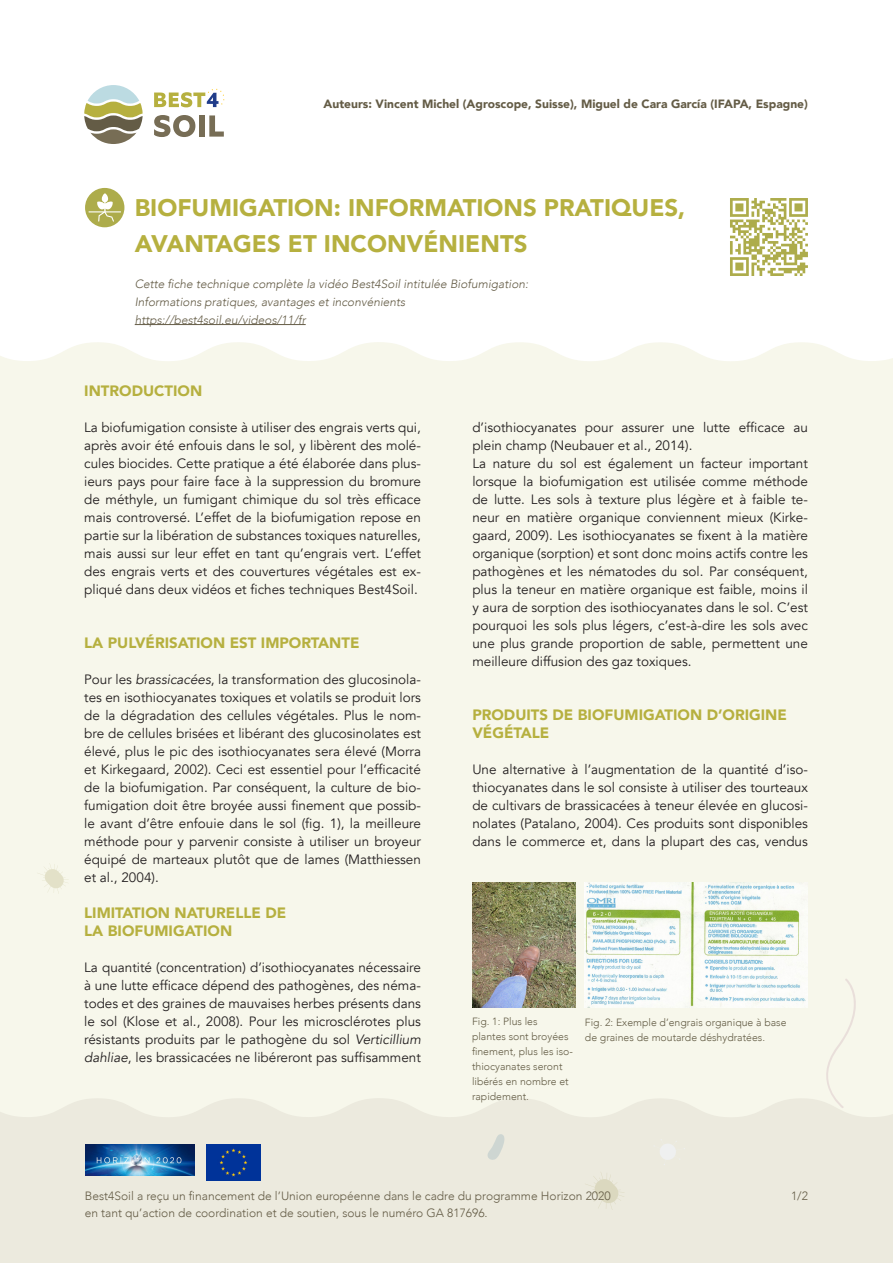
<style>
.page{position:relative;width:893px;height:1263px;background:#fff}
.page>*{position:absolute;margin:0;border:0;box-sizing:border-box;transform-origin:0 0}
.t1{font:900 24px "Avenir";color:#b6b03f}
.t2{font:900 15px/18px "Avenir";color:#b6b03f}
.t3{font:13.5px/18px "Avenir";color:#231f20;text-align:justify}
.t4{font:italic 300 12px "Avenir";color:#645c46}
.t5{font:300 12px "Avenir";color:#645c46}
.t6{font:900 12px "Avenir";color:#645c46}
.t7{font:300 10.5px/15px "Avenir";color:#635c45}
.s1{font-style:italic}
</style>
<div class="page">
<div style="left:0;top:342px;width:893px;height:756px;background:#f7f7eb"></div>
<div style="left:0;top:1098px;width:893px;height:165px;background:#eceade"></div>
<svg style="left:585px;top:1172px;width:40px;height:38px;background:#e6e4d4"></svg>
<div style="left:810px;top:978px;width:54px;height:130px;background:#f7f7eb"></div>
<svg style="left:653px;top:1139px;width:32px;height:26px"></svg>
<svg style="left:487px;top:1134px;width:19px;height:27px"></svg>
<svg style="left:37px;top:863px;width:32px;height:31px"></svg>
<img style="left:85px;top:1144px;width:109px;height:31px">
<img style="left:207px;top:1144px;width:53px;height:36px">
<img style="left:472px;top:882px;width:103px;height:125px">
<img style="left:585px;top:882px;width:222px;height:125px">
<svg style="left:84px;top:85px;width:59px;height:59px"></svg>
<svg style="left:154px;top:115px;width:41px;height:22px"></svg>
<div style="left:199px;top:115px;width:6px;height:22px;background:#776d55"></div>
<svg style="left:209px;top:115px;width:15px;height:22px"></svg>
<svg style="left:154px;top:89px;width:70px;height:18px"></svg>
<hr style="left:135px;top:324px;width:171px;height:1px;background:#645c46">
<div style="left:85px;top:188px;width:39px;height:39px;background:#adac4b;border-radius:50%"></div>
<svg style="left:88px;top:193px;width:33px;height:29px"></svg>
<svg style="left:730px;top:198px;width:78px;height:78px"></svg>
<p class="t6" style="left:324px;top:93px;width:486px">Auteurs: Vincent Michel (Agroscope, Suisse), Miguel de Cara García (IFAPA, Espagne)</p>
<p class="t1" style="left:135px;top:187px;width:552px">BIOFUMIGATION: INFORMATIONS PRATIQUES,</p>
<p class="t1" style="left:135px;top:223px;width:394px">AVANTAGES ET INCONVÉNIENTS</p>
<p class="t4" style="left:135px;top:276px;width:395px">Cette fiche technique complète la vidéo Best4Soil intitulée Biofumigation:</p>
<p class="t4" style="left:135px;top:294px;width:272px">Informations pratiques, avantages et inconvénients</p>
<p class="t4" style="left:135px;top:312px;width:172px">https://best4soil.eu/videos/11/fr</p>
<p class="t2" style="left:84px;top:382px;width:120px">INTRODUCTION</p>
<p class="t3" style="left:84px;top:419px;width:338px">La biofumigation consiste à utiliser des engrais verts qui, après avoir été enfouis dans le sol, y libèrent des molé&shy;cules biocides. Cette pratique a été élaborée dans plus&shy;ieurs pays pour faire face à la suppression du bromure de méthyle, un fumigant chimique du sol très efficace mais controversé. L’effet de la biofumigation repose en partie sur la libération de substances toxiques naturelles, mais aussi sur leur effet en tant qu’engrais vert. L’effet des engrais verts et des couvertures végétales est ex&shy;pliqué dans deux vidéos et fiches techniques Best4Soil.</p>
<p class="t2" style="left:84px;top:634px;width:277px">LA PULVÉRISATION EST IMPORTANTE</p>
<p class="t3" style="left:84px;top:671px;width:338px">Pour les <span class="s1">brassicacées</span>, la transformation des glucosinola&shy;tes en isothiocyanates toxiques et volatils se produit lors de la dégradation des cellules végétales. Plus le nom&shy;bre de cellules brisées et libérant des glucosinolates est élevé, plus le pic des isothiocyanates sera élevé (Morra et Kirkegaard, 2002). Ceci est essentiel pour l’efficacité de la biofumigation. Par conséquent, la culture de bio&shy;fumigation doit être broyée aussi finement que possib&shy;le avant d’être enfouie dans le sol (fig. 1), la meilleure méthode pour y parvenir consiste à utiliser un broyeur équipé de marteaux plutôt que de lames (Matthiessen et al., 2004).</p>
<p class="t2" style="left:84px;top:904px;width:203px">LIMITATION NATURELLE DE</p>
<p class="t2" style="left:84px;top:922px;width:150px">LA BIOFUMIGATION</p>
<p class="t3" style="left:84px;top:959px;width:338px">La quantité (concentration) d’isothiocyanates nécessaire à une lutte efficace dépend des pathogènes, des néma&shy;todes et des graines de mauvaises herbes présents dans le sol (Klose et al., 2008). Pour les microsclérotes plus résistants produits par le pathogène du sol <span class="s1">Verticillium dahliae</span>, les brassicacées ne libéreront pas suffisamment</p>
<p class="t3" style="left:472px;top:418px;width:337px">d’isothiocyanates pour assurer une lutte efficace au plein champ (Neubauer et al., 2014).</p>
<p class="t3" style="left:472px;top:454px;width:337px">La nature du sol est également un facteur important lorsque la biofumigation est utilisée comme méthode de lutte. Les sols à texture plus légère et à faible te&shy;neur en matière organique conviennent mieux (Kirke&shy;gaard, 2009). Les isothiocyanates se fixent à la matière organique (sorption) et sont donc moins actifs contre les pathogènes et les nématodes du sol. Par conséquent, plus la teneur en matière organique est faible, moins il y aura de sorption des isothiocyanates dans le sol. C’est pourquoi les sols plus légers, c’est-à-dire les sols avec une plus grande proportion de sable, permettent une meilleure diffusion des gaz toxiques.</p>
<p class="t2" style="left:472px;top:705px;width:316px">PRODUITS DE BIOFUMIGATION D’ORIGINE<br>VÉGÉTALE</p>
<p class="t3" style="left:472px;top:760px;width:337px">Une alternative à l’augmentation de la quantité d’iso&shy;thiocyanates dans le sol consiste à utiliser des tourteaux de cultivars de brassicacées à teneur élevée en glucosi&shy;nolates (Patalano, 2004). Ces produits sont disponibles dans le commerce et, dans la plupart des cas, vendus</p>
<p class="t7" style="left:472px;top:1014px;width:102px">Fig. 1: Plus les plantes sont broyées finement, plus les iso&shy;thiocyanates seront libérés en nombre et rapidement.</p>
<p class="t7" style="left:585px;top:1014px;width:203px">Fig. 2: Exemple d’engrais organique à base de graines de moutarde déshydratées.</p>
<p class="t5" style="left:85px;top:1189px;width:527px">Best4Soil a reçu un financement de l’Union européenne dans le cadre du programme Horizon 2020</p>
<p class="t5" style="left:85px;top:1205px;width:404px">en tant qu’action de coordination et de soutien, sous le numéro GA 817696.</p>
<p class="t5" style="left:791px;top:1189px;width:18px">1/2</p>
</div>
